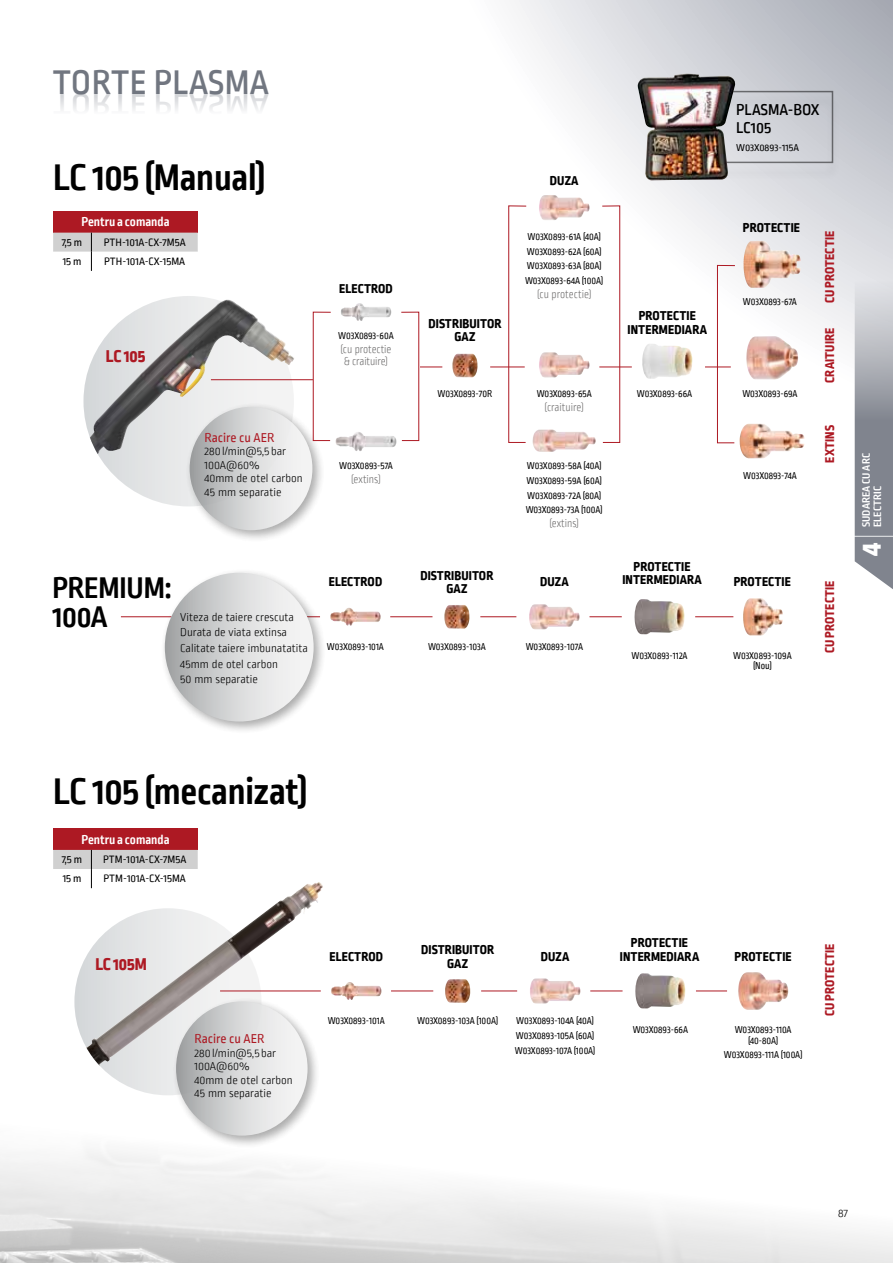
<style>
.page{position:relative;width:893px;height:1263px;background:#fff}
.page>*{position:absolute;margin:0;border:0;box-sizing:border-box;transform-origin:0 0}
.t1{font:700 39px "Ropa Sans PTT";letter-spacing:-.005em;color:#000}
.t2{font:500 36px "Ropa Sans PTT";letter-spacing:.01em;color:#717680}
.t3{font:700 31.5px/28.5px "Ropa Sans PTT";letter-spacing:-.005em;color:#000}
.t4{font:800 30px "Ropa Sans PTT";color:#fff}
.t5{font:800 18px "Ropa Sans PTT";color:#ad1923}
.t6{font:500 16.5px/18px "Ropa Sans PTT";color:#000}
.t7{font:800 13.5px/13.5px "Ropa Sans PTT";letter-spacing:.01em;color:#000;text-align:center}
.t8{font:800 13.5px "Ropa Sans PTT";letter-spacing:.01em;color:#ad1923}
.t9{font:700 13.5px "Ropa Sans PTT";color:#fff}
.t10{font:13.5px "Ropa Sans PTT";color:#ad1923}
.t11{font:300 12px/13.5px "Ropa Sans PTT";color:#000}
.t12{font:300 12px/12px "Ropa Sans PTT";color:#706f6f;scale:.9 1}
.t13{font:11.25px "Ropa Sans PTT";color:#000}
.t14{font:700 11.25px/11.2px "Ropa Sans PTT";letter-spacing:.01em;color:#fff}
.t15{font:10.5px/14.7px "Ropa Sans PTT";color:#000;scale:.9 1}
.t16{font:10.5px "Ropa Sans PTT";color:#000}
</style>
<div class="page">
<svg style="left:295px;top:0;width:598px;height:517px"></svg>
<svg style="left:74px;top:908px;width:187px;height:187px;background:#dfe1e3"></svg>
<img style="left:86px;top:882px;width:237px;height:185px">
<svg style="left:83px;top:296px;width:211px;height:210px;background:#e1e3e4"></svg>
<img style="left:90px;top:300px;width:205px;height:154px">
<div style="left:185px;top:402px;width:141px;height:142px;background:#000;opacity:.4"></div>
<div style="left:190px;top:407px;width:122px;height:123px;background:linear-gradient(to right,#a6a9aa,#fff);border-radius:50%"></div>
<img style="left:743px;top:241px;width:58px;height:47px">
<img style="left:452px;top:354px;width:26px;height:23px">
<img style="left:746px;top:336px;width:52px;height:44px">
<img style="left:642px;top:344px;width:50px;height:35px">
<img style="left:340px;top:303px;width:51px;height:18px">
<hr style="left:599px;top:367px;width:33px;height:1px;background:#ad1923">
<img style="left:739px;top:424px;width:66px;height:34px">
<hr style="left:490px;top:367px;width:35px;height:1px;background:#ad1923">
<img style="left:539px;top:352px;width:51px;height:26px">
<img style="left:532px;top:429px;width:64px;height:23px">
<img style="left:539px;top:195px;width:51px;height:25px">
<hr style="left:211px;top:379px;width:102px;height:1px;background:#ad1923">
<svg style="left:313px;top:311px;width:18px;height:130px"></svg>
<svg style="left:508px;top:205px;width:19px;height:238px"></svg>
<svg style="left:705px;top:265px;width:31px;height:178px"></svg>
<svg style="left:602px;top:205px;width:18px;height:238px"></svg>
<svg style="left:401px;top:311px;width:41px;height:130px"></svg>
<div style="left:332px;top:429px;width:68px;height:25px;background:#fff"></div>
<img style="left:335px;top:432px;width:61px;height:19px">
<div style="left:171px;top:997px;width:150px;height:152px;background:#000;opacity:.4"></div>
<div style="left:176px;top:1001px;width:132px;height:135px;background:linear-gradient(to right,#a8aaab,#fffefe);border-radius:50%"></div>
<div style="left:53px;top:211px;width:145px;height:22px;background:#ad1923"></div>
<svg style="left:53px;top:233px;width:145px;height:38px"></svg>
<div style="left:53px;top:829px;width:145px;height:21px;background:#ad1923"></div>
<svg style="left:53px;top:850px;width:145px;height:38px"></svg>
<img style="left:738px;top:972px;width:50px;height:38px">
<hr style="left:391px;top:991px;width:42px;height:1px;background:#ad1923">
<hr style="left:481px;top:991px;width:36px;height:1px;background:#ad1923">
<hr style="left:696px;top:991px;width:31px;height:1px;background:#ad1923">
<hr style="left:590px;top:991px;width:33px;height:1px;background:#ad1923">
<hr style="left:220px;top:991px;width:101px;height:1px;background:#ad1923">
<img style="left:635px;top:973px;width:50px;height:35px">
<img style="left:331px;top:982px;width:51px;height:18px">
<img style="left:445px;top:979px;width:25px;height:24px">
<img style="left:530px;top:978px;width:50px;height:26px">
<div style="left:680px;top:93px;width:161px;height:89px;background:#000;opacity:.24"></div>
<img style="left:637px;top:73px;width:99px;height:107px">
<img style="left:634px;top:599px;width:50px;height:35px">
<hr style="left:390px;top:616px;width:42px;height:1px;background:#ad1923">
<hr style="left:480px;top:616px;width:36px;height:1px;background:#ad1923">
<hr style="left:695px;top:616px;width:38px;height:1px;background:#ad1923">
<hr style="left:589px;top:616px;width:33px;height:1px;background:#ad1923">
<img style="left:330px;top:608px;width:51px;height:18px">
<img style="left:444px;top:605px;width:26px;height:24px">
<img style="left:529px;top:604px;width:51px;height:25px">
<hr style="left:121px;top:616px;width:199px;height:1px;background:#ad1923">
<img style="left:743px;top:598px;width:40px;height:37px">
<div style="left:160px;top:568px;width:167px;height:167px;background:#000;opacity:.4"></div>
<div style="left:165px;top:573px;width:149px;height:148px;background:linear-gradient(to right,#a9abac,#fff);border-radius:50%"></div>
<svg style="left:855px;top:281px;width:38px;height:308px;background:#9ea2a9"></svg>
<h2 class="t2" style="left:53px;top:63px;width:218px">TORTE PLASMA</h2>
<h1 class="t1" style="left:53px;top:155px;width:214px">LC 105 (Manual)</h1>
<p class="t9" style="left:81px;top:214px;width:90px">Pentru a comanda</p>
<p class="t13" style="left:62px;top:236px;width:22px">7,5 m</p>
<p class="t13" style="left:104px;top:236px;width:83px">PTH-101A-CX-7M5A</p>
<p class="t13" style="left:63px;top:255px;width:20px">15 m</p>
<p class="t13" style="left:104px;top:255px;width:83px">PTH-101A-CX-15MA</p>
<h3 class="t5" style="left:106px;top:346px;width:41px">LC 105</h3>
<p class="t10" style="left:205px;top:430px;width:71px">Racire cu AER</p>
<p class="t11" style="left:205px;top:445px;width:100px">280l/min@5,5 bar<br>100A@60%<br>40mm de otel carbon<br>45 mm separatie</p>
<p class="t7" style="left:339px;top:283px;width:55px">ELECTROD</p>
<p class="t15" style="left:338px;top:329px;width:63px">W03X0893-60A</p>
<p class="t12" style="left:341px;top:344px;width:58px">(cu protectie &amp; craituire)</p>
<p class="t7" style="left:428px;top:317px;width:75px">DISTRIBUITOR<br>GAZ</p>
<p class="t15" style="left:438px;top:387px;width:62px">W03X0893-70R</p>
<p class="t7" style="left:550px;top:175px;width:30px">DUZA</p>
<p class="t15" style="left:525px;top:230px;width:89px">W03X0893-61A (40A)<br>W03X0893-62A (60A)<br>W03X0893-63A (80A)<br>W03X0893-64A (100A)</p>
<p class="t12" style="left:537px;top:289px;width:62px">(cu protectie)</p>
<p class="t15" style="left:537px;top:387px;width:63px">W03X0893-65A</p>
<p class="t12" style="left:545px;top:402px;width:45px">(craituire)</p>
<p class="t7" style="left:628px;top:310px;width:81px">PROTECTIE<br>INTERMEDIARA</p>
<p class="t15" style="left:637px;top:387px;width:63px">W03X0893-66A</p>
<h3 class="t6" style="left:736px;top:102px;width:85px">PLASMA-BOX<br>LC105</h3>
<p class="t16" style="left:736px;top:142px;width:64px">W03X0893-115A</p>
<p class="t7" style="left:743px;top:221px;width:59px">PROTECTIE</p>
<p class="t15" style="left:743px;top:295px;width:62px">W03X0893-67A</p>
<p class="t15" style="left:742px;top:387px;width:63px">W03X0893-69A</p>
<p class="t8" style="left:822px;top:303px;width:74px;rotate:-90deg">CU PROTECTIE</p>
<p class="t8" style="left:822px;top:383px;width:57px;rotate:-90deg">CRAITUIRE</p>
<p class="t15" style="left:526px;top:459px;width:87px">W03X0893-58A (40A)<br>W03X0893-59A (60A)<br>W03X0893-72A (80A)<br>W03X0893-73A (100A)</p>
<p class="t12" style="left:549px;top:518px;width:34px">(extins)</p>
<p class="t15" style="left:339px;top:459px;width:61px">W03X0893-57A</p>
<p class="t12" style="left:351px;top:474px;width:34px">(extins)</p>
<p class="t15" style="left:743px;top:468px;width:61px">W03X0893-74A</p>
<p class="t8" style="left:822px;top:463px;width:39px;rotate:-90deg">EXTINS</p>
<p class="t7" style="left:420px;top:569px;width:75px">DISTRIBUITOR<br>GAZ</p>
<h3 class="t3" style="left:52px;top:575px;width:121px">PREMIUM:<br>100A</h3>
<p class="t7" style="left:329px;top:576px;width:55px">ELECTROD</p>
<p class="t7" style="left:540px;top:576px;width:30px">DUZA</p>
<p class="t11" style="left:180px;top:610px;width:129px;line-height:15.6px">Viteza de taiere crescuta<br>Durata de viata extinsa<br>Calitate taiere imbunatatita<br>45mm de otel carbon<br>50 mm separatie</p>
<p class="t15" style="left:327px;top:640px;width:65px">W03X0893-101A</p>
<p class="t15" style="left:428px;top:640px;width:66px">W03X0893-103A</p>
<p class="t15" style="left:526px;top:640px;width:65px">W03X0893-107A</p>
<p class="t7" style="left:622px;top:560px;width:81px">PROTECTIE<br>INTERMEDIARA</p>
<p class="t15" style="left:631px;top:649px;width:64px">W03X0893-112A</p>
<p class="t7" style="left:734px;top:576px;width:59px">PROTECTIE</p>
<p class="t15" style="left:733px;top:651px;width:67px;line-height:10.5px;text-align:center">W03X0893-109A (Nou)</p>
<p class="t8" style="left:822px;top:653px;width:74px;rotate:-90deg">CU PROTECTIE</p>
<p class="t14" style="left:861px;top:527px;width:76px;rotate:-90deg">SUDAREA CU ARC<br>ELECTRIC</p>
<h3 class="t4" style="left:853px;top:556px;width:15px;rotate:-90deg">4</h3>
<h1 class="t1" style="left:53px;top:769px;width:256px">LC 105 (mecanizat)</h1>
<p class="t9" style="left:81px;top:832px;width:90px">Pentru a comanda</p>
<p class="t13" style="left:62px;top:853px;width:22px">7,5 m</p>
<p class="t13" style="left:103px;top:853px;width:85px">PTM-101A-CX-7M5A</p>
<p class="t13" style="left:63px;top:872px;width:20px">15 m</p>
<p class="t13" style="left:104px;top:872px;width:84px">PTM-101A-CX-15MA</p>
<h3 class="t5" style="left:95px;top:954px;width:53px">LC 105M</h3>
<p class="t10" style="left:195px;top:1031px;width:71px">Racire cu AER</p>
<p class="t11" style="left:195px;top:1047px;width:100px">280l/min@5,5 bar<br>100A@60%<br>40mm de otel carbon<br>45 mm separatie</p>
<p class="t7" style="left:421px;top:943px;width:75px">DISTRIBUITOR<br>GAZ</p>
<p class="t7" style="left:329px;top:950px;width:55px">ELECTROD</p>
<p class="t7" style="left:541px;top:950px;width:30px">DUZA</p>
<p class="t15" style="left:328px;top:1014px;width:65px">W03X0893-101A</p>
<p class="t15" style="left:417px;top:1014px;width:92px">W03X0893-103A (100A)</p>
<p class="t15" style="left:515px;top:1014px;width:91px">W03X0893-104A (40A)<br>W03X0893-105A (60A)<br>W03X0893-107A (100A)</p>
<p class="t7" style="left:620px;top:936px;width:81px">PROTECTIE<br>INTERMEDIARA</p>
<p class="t8" style="left:822px;top:1016px;width:74px;rotate:-90deg">CU PROTECTIE</p>
<p class="t7" style="left:735px;top:950px;width:59px">PROTECTIE</p>
<p class="t15" style="left:633px;top:1023px;width:63px">W03X0893-66A</p>
<p class="t15" style="left:735px;top:1025px;width:65px;line-height:10.5px;text-align:center">W03X0893-110A (40-80A)</p>
<p class="t15" style="left:724px;top:1048px;width:89px">W03X0893-111A (100A)</p>
<p class="t11" style="left:838px;top:1207px;width:12px">87</p>
</div>
